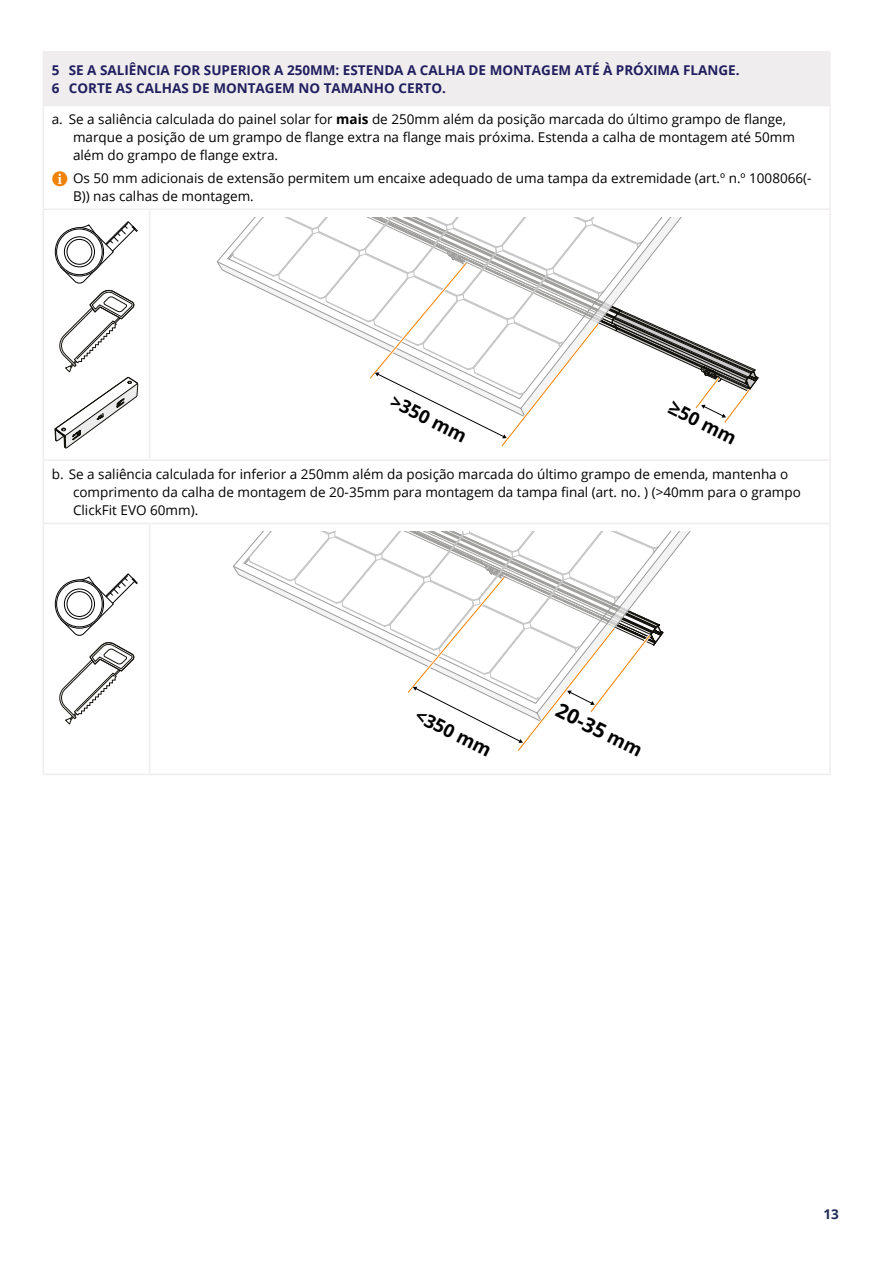
<style>
.page{position:relative;width:893px;height:1263px;background:#fff}
.page>*{position:absolute;margin:0;border:0;box-sizing:border-box;transform-origin:0 0}
.t1{font:700 20.4px "Open Sans";color:#000}
.t2{font:700 18.3px "Open Sans";color:#000}
.ol_3{font:13.5px/18px "Open Sans";color:#000}
.ol_3_continue{font:13.5px/18px "Open Sans";color:#000}
.ol_1_continue{font:700 13.5px "Open Sans";color:#201e5e}
.t3{font:700 13.5px "Open Sans";color:#222d57}
.s1{font-weight:700}
.s2{color:#ef8309}
.s3{font-size:20.4px}
.s4{font-size:18.3px}
</style>
<div class="page">
<div style="left:43px;top:52px;width:787px;height:54px;background:#f0edef"></div>
<hr style="left:43px;top:51px;width:107px;height:2px;background:#f0edef">
<hr style="left:150px;top:51px;width:681px;height:2px;background:#f0edef">
<hr style="left:829px;top:53px;width:2px;height:52px;background:#f0edef">
<hr style="left:43px;top:106px;width:1px;height:102px;background:#f0edef">
<hr style="left:150px;top:105px;width:681px;height:1px;background:#f0edef">
<hr style="left:829px;top:106px;width:2px;height:102px;background:#f0edef">
<hr style="left:43px;top:208px;width:107px;height:2px;background:#f0edef">
<hr style="left:43px;top:210px;width:1px;height:249px;background:#f0edef">
<hr style="left:150px;top:208px;width:681px;height:2px;background:#f0edef">
<hr style="left:149px;top:210px;width:1px;height:249px;background:#f0edef">
<hr style="left:829px;top:210px;width:2px;height:249px;background:#f0edef">
<hr style="left:43px;top:459px;width:107px;height:2px;background:#f0edef">
<hr style="left:43px;top:461px;width:1px;height:62px;background:#f0edef">
<hr style="left:150px;top:459px;width:681px;height:2px;background:#f0edef">
<hr style="left:829px;top:461px;width:2px;height:62px;background:#f0edef">
<hr style="left:43px;top:523px;width:107px;height:1px;background:#f0edef">
<hr style="left:43px;top:524px;width:1px;height:250px;background:#f0edef">
<hr style="left:150px;top:523px;width:681px;height:1px;background:#f0edef">
<hr style="left:149px;top:524px;width:1px;height:250px;background:#f0edef">
<hr style="left:829px;top:524px;width:2px;height:250px;background:#f0edef">
<hr style="left:43px;top:774px;width:107px;height:1px;background:#f0edef">
<hr style="left:150px;top:774px;width:681px;height:1px;background:#f0edef">
<svg style="left:55px;top:221px;width:84px;height:228px"></svg>
<svg style="left:233px;top:218px;width:525px;height:229px"></svg>
<svg style="left:57px;top:573px;width:81px;height:152px"></svg>
<svg style="left:249px;top:532px;width:441px;height:219px"></svg>
<p class="ol_1_continue" style="left:52px;top:60px;width:689px">5 SE A SALIÊNCIA FOR SUPERIOR A 250MM: ESTENDA A CALHA DE MONTAGEM ATÉ À PRÓXIMA FLANGE.</p>
<p class="ol_1_continue" style="left:52px;top:78px;width:396px">6 CORTE AS CALHAS DE MONTAGEM NO TAMANHO CERTO.</p>
<p class="ol_3" style="left:73px;top:110px;width:723px;text-indent:-21px">a. Se a saliência calculada do painel solar for <span class="s1">mais</span> de 250mm além da posição marcada do último grampo de flange, marque a posição de um grampo de flange extra na flange mais próxima. Estenda a calha de montagem até 50mm além do grampo de flange extra.</p>
<p class="ol_3" style="left:73px;top:168px;width:740px;text-indent:-21px"><span class="s2">✔</span> Os 50 mm adicionais de extensão permitem um encaixe adequado de uma tampa da extremidade (art.º n.º 1008066(-<br>B)) nas calhas de montagem.</p>
<p class="t2" style="left:398px;top:388px;width:84px;rotate:27deg">&gt;350 mm</p>
<p class="t2" style="left:676px;top:395px;width:75px;rotate:27deg"><span class="s3">≥</span>50 mm</p>
<p class="ol_3_continue" style="left:73px;top:465px;width:729px;text-indent:-21px">b. Se a saliência calculada for inferior a 250mm além da posição marcada do último grampo de emenda, mantenha o comprimento da calha de montagem de 20-35mm para montagem da tampa final (art. no. ) (&gt;40mm para o grampo<br>ClickFit EVO 60mm).</p>
<p class="t2" style="left:422px;top:702px;width:84px;rotate:27deg">&lt;350 mm</p>
<p class="t1" style="left:564px;top:696px;width:95px;rotate:27deg">20-35 <span class="s4">mm</span></p>
<p class="t3" style="left:824px;top:1205px;width:17px">13</p>
</div>
